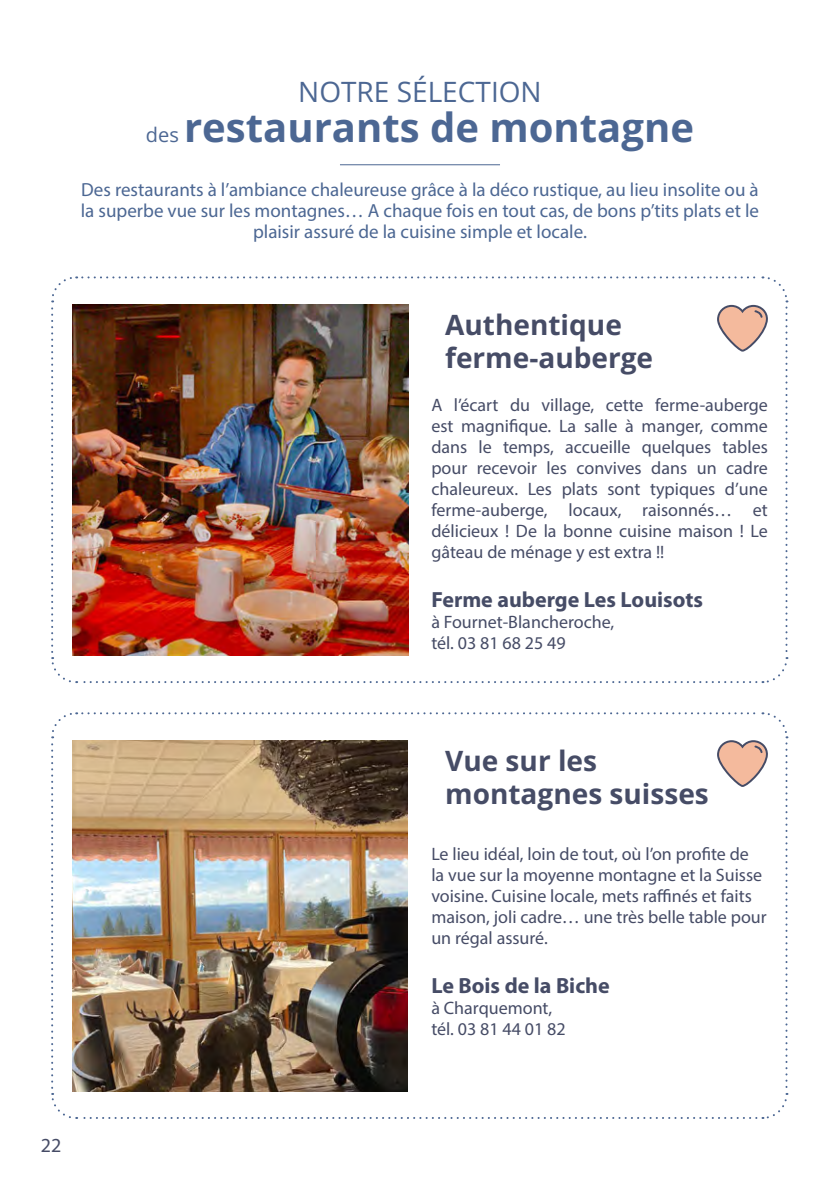
<style>
.page{position:relative;width:840px;height:1191px;background:#fff}
.page>*{position:absolute;margin:0;border:0;box-sizing:border-box;transform-origin:0 0}
.t1{font:700 40px "Open Sans";color:#4c6793}
.t2{font:700 28px/33.6px "Open Sans";color:#464c66}
.t3{font:28px "Open Sans";color:#4c6793}
.t4{font:700 22px "Myriad Pro";color:#464c66}
.t5{font:20px "Myriad Pro";color:#464c66}
.t6{font:19px/21px "Myriad Pro";color:#4c6793;text-align:center}
.t7{font:18px/21px "Myriad Pro";color:#464c66}
.s1{font-weight:400;font-size:20px}
</style>
<div class="page">
<hr style="left:340px;top:164px;width:159px;height:1px;background:#4c6793">
<img style="left:51px;top:276px;width:737px;height:408px">
<img style="left:51px;top:712px;width:737px;height:407px">
<h2 class="t3" style="left:298px;top:73px;width:245px">NOTRE SÉLECTION</h2>
<h1 class="t1" style="left:146px;top:99px;width:549px"><span class="s1">des</span> restaurants de montagne</h1>
<p class="t6" style="left:81px;top:179px;width:679px">Des restaurants à l’ambiance chaleureuse grâce à la déco rustique, au lieu insolite ou à la superbe vue sur les montagnes… A chaque fois en tout cas, de bons p’tits plats et le plaisir assuré de la cuisine simple et locale.</p>
<h2 class="t2" style="left:445px;top:307px;width:209px">Authentique ferme-auberge</h2>
<p class="t7" style="left:431px;top:394px;width:338px;text-align:justify">A l’écart du village, cette ferme-auberge est magnifique. La salle à manger, comme dans le temps, accueille quelques tables pour recevoir les convives dans un cadre chaleureux. Les plats sont typiques d’une ferme-auberge, locaux, raisonnés… et délicieux ! De la bonne cuisine maison ! Le gâteau de ménage y est extra !!</p>
<p class="t4" style="left:431px;top:585px;width:273px">Ferme auberge Les Louisots</p>
<p class="t7" style="left:431px;top:611px;width:184px">à Fournet-Blancheroche, tél. 03 81 68 25 49</p>
<h2 class="t2" style="left:445px;top:743px;width:265px">Vue sur les montagnes suisses</h2>
<p class="t7" style="left:431px;top:842px;width:337px">Le lieu idéal, loin de tout, où l’on profite de<br>la vue sur la moyenne montagne et la Suisse voisine. Cuisine locale, mets raffinés et faits maison, joli cadre… une très belle table pour un régal assuré.</p>
<p class="t4" style="left:431px;top:971px;width:180px">Le Bois de la Biche</p>
<p class="t7" style="left:431px;top:997px;width:136px">à Charquemont, tél. 03 81 44 01 82</p>
<p class="t5" style="left:41px;top:1133px;width:22px">22</p>
</div>
